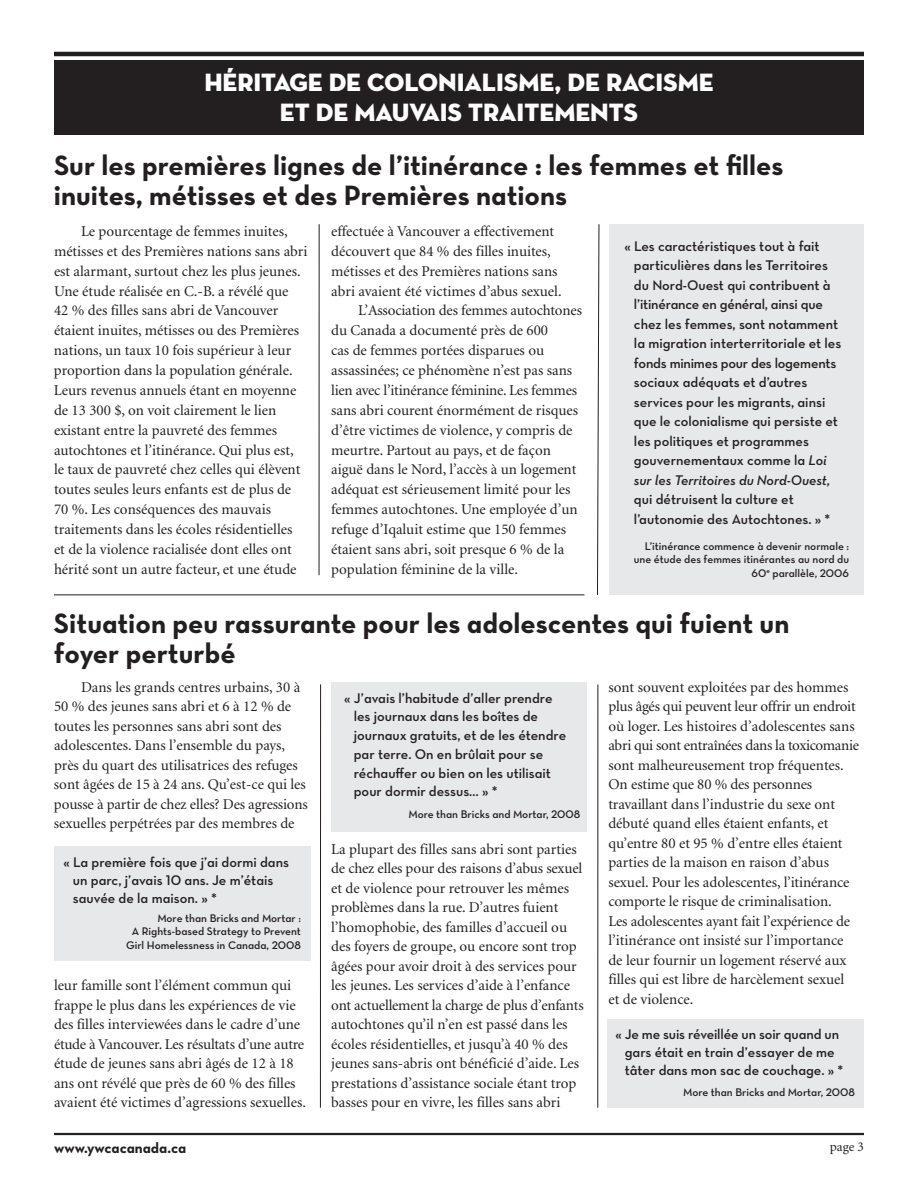
<style>
.page{position:relative;width:918px;height:1188px;background:#fff}
.page>*{position:absolute;margin:0;border:0;box-sizing:border-box;transform-origin:0 0}
.t1{font:28.5px/30px "Neutra Text Bold Alt";color:#231f20}
.t2{font:25.5px/30px "Neutra Disp Titling";color:#fff;text-align:center}
.t3{font:15px/19.5px "Minion";color:#231f20}
.t4{font:15px "Neutra Text Bold Alt";color:#231f20}
.t5{font:14.25px/19.5px "Neutra Text Demi Alt";color:#231f20}
.t6{font:14.25px "Neutra Text Demi Italic Alt";color:#231f20}
.t7{font:13.5px "Minion";color:#231f20}
.t8{font:11.25px/13.5px "Neutra Text Demi Alt";color:#231f20;text-align:right}
.s1{font-family:"Neutra Text Demi Italic Alt"}
</style>
<div class="page">
<div style="left:54px;top:61px;width:810px;height:74px;background:#231f20"></div>
<hr style="left:54px;top:52px;width:810px;height:4px;background:#231f20">
<hr style="left:54px;top:1133px;width:810px;height:2px;background:#231f20">
<hr style="left:319px;top:224px;width:1px;height:351px;background:#231f20">
<div style="left:609px;top:224px;width:255px;height:371px;background:#e7e8e9"></div>
<hr style="left:54px;top:594px;width:530px;height:1px;background:#231f20">
<div style="left:54px;top:846px;width:256px;height:114px;background:#e7e8e9"></div>
<div style="left:608px;top:1019px;width:256px;height:89px;background:#e7e8e9"></div>
<div style="left:332px;top:682px;width:255px;height:149px;background:#e7e8e9"></div>
<svg style="left:597px;top:224px;width:3px;height:371px"></svg>
<hr style="left:320px;top:684px;width:1px;height:424px;background:#231f20">
<hr style="left:597px;top:684px;width:1px;height:424px;background:#231f20">
<h2 class="t2" style="left:204px;top:67px;width:511px">HÉRITAGE DE COLONIALISME, DE RACISME<br>ET DE MAUVAIS TRAITEMENTS</h2>
<h1 class="t1" style="left:54px;top:150px;width:731px">Sur les premières lignes de l’itinérance : les femmes et filles inuites, métisses et des Premières nations</h1>
<p class="t3" style="left:54px;top:222px;width:255px;text-indent:27px">Le pourcentage de femmes inuites, métisses et des Premières nations sans abri est alarmant, surtout chez les plus jeunes.<br>Une étude réalisée en C.-B. a révélé que<br>42 % des filles sans abri de Vancouver étaient inuites, métisses ou des Premières nations, un taux 10 fois supérieur à leur proportion dans la population générale.<br>Leurs revenus annuels étant en moyenne de 13 300 $, on voit clairement le lien existant entre la pauvreté des femmes autochtones et l’itinérance. Qui plus est,<br>le taux de pauvreté chez celles qui élèvent toutes seules leurs enfants est de plus de 70 %. Les conséquences des mauvais traitements dans les écoles résidentielles<br>et de la violence racialisée dont elles ont hérité sont un autre facteur, et une étude</p>
<p class="t3" style="left:331px;top:223px;width:225px">effectuée à Vancouver a effectivement</p>
<p class="t3" style="left:331px;top:242px;width:221px">découvert que 84 % des filles inuites,</p>
<p class="t3" style="left:331px;top:262px;width:228px">métisses et des Premières nations sans</p>
<p class="t3" style="left:331px;top:282px;width:232px">abri avaient été victimes d’abus sexuel.</p>
<p class="t3" style="left:358px;top:302px;width:225px">L’Association des femmes autochtones</p>
<p class="t3" style="left:331px;top:322px;width:218px">du Canada a documenté près de 600</p>
<p class="t3" style="left:331px;top:342px;width:215px">cas de femmes portées disparues ou</p>
<p class="t3" style="left:331px;top:362px;width:243px">assassinées; ce phénomène n’est pas sans</p>
<p class="t3" style="left:331px;top:382px;width:247px">lien avec l’itinérance féminine. Les femmes</p>
<p class="t3" style="left:331px;top:401px;width:248px">sans abri courent énormément de risques</p>
<p class="t3" style="left:331px;top:421px;width:243px">d’être victimes de violence, y compris de</p>
<p class="t3" style="left:331px;top:441px;width:221px">meurtre. Partout au pays, et de façon</p>
<p class="t3" style="left:331px;top:461px;width:247px">aiguë dans le Nord, l’accès à un logement</p>
<p class="t3" style="left:331px;top:481px;width:241px">adéquat est sérieusement limité pour les</p>
<p class="t3" style="left:331px;top:501px;width:248px">femmes autochtones. Une employée d’un</p>
<p class="t3" style="left:331px;top:521px;width:236px">refuge d’Iqaluit estime que 150 femmes</p>
<p class="t3" style="left:331px;top:541px;width:235px">étaient sans abri, soit presque 6 % de la</p>
<p class="t3" style="left:331px;top:560px;width:188px">population féminine de la ville.</p>
<p class="t5" style="left:634px;top:236px;width:209px;text-indent:-10px">« Les caractéristiques tout à fait particulières dans les Territoires du Nord-Ouest qui contribuent à l’itinérance en général, ainsi que chez les femmes, sont notamment la migration interterritoriale et les fonds minimes pour des logements sociaux adéquats et d’autres services pour les migrants, ainsi que le colonialisme qui persiste et les politiques et programmes gouvernementaux comme la <span class="s1">Loi</span></p>
<p class="t6" style="left:634px;top:472px;width:198px">sur les Territoires du Nord-Ouest,</p>
<p class="t5" style="left:634px;top:490px;width:198px">qui détruisent la culture et l’autonomie des Autochtones. » *</p>
<p class="t8" style="left:634px;top:539px;width:217px">L’itinérance commence à devenir normale : une étude des femmes itinérantes au nord du<br>60<sup>e</sup> parallèle, 2006</p>
<h1 class="t1" style="left:54px;top:608px;width:737px">Situation peu rassurante pour les adolescentes qui fuient un foyer perturbé</h1>
<p class="t3" style="left:54px;top:679px;width:255px;text-indent:27px">Dans les grands centres urbains, 30 à 50 % des jeunes sans abri et 6 à 12 % de toutes les personnes sans abri sont des adolescentes. Dans l’ensemble du pays, près du quart des utilisatrices des refuges sont âgées de 15 à 24 ans. Qu’est-ce qui les pousse à partir de chez elles? Des agressions sexuelles perpétrées par des membres de</p>
<p class="t5" style="left:73px;top:853px;width:218px;line-height:18px;text-indent:-10px">« La première fois que j’ai dormi dans un parc, j’avais 10 ans. Je m’étais sauvée de la maison. » *</p>
<p class="t8" style="left:126px;top:911px;width:176px">More than Bricks and Mortar :<br>A Rights-based Strategy to Prevent<br>Girl Homelessness in Canada, 2008</p>
<p class="t3" style="left:54px;top:977px;width:253px">leur famille sont l’élément commun qui frappe le plus dans les expériences de vie des filles interviewées dans le cadre d’une étude à Vancouver. Les résultats d’une autre étude de jeunes sans abri âgés de 12 à 18 ans ont révélé que près de 60 % des filles avaient été victimes d’agressions sexuelles.</p>
<p class="t4" style="left:54px;top:1139px;width:134px">www.ywcacanada.ca</p>
<p class="t5" style="left:354px;top:688px;width:214px;line-height:18.8px;text-indent:-10px">« J’avais l’habitude d’aller prendre les journaux dans les boîtes de journaux gratuits, et de les étendre par terre. On en brûlait pour se réchauffer ou bien on les utilisait pour dormir dessus… » *</p>
<p class="t8" style="left:409px;top:808px;width:173px">More than Bricks and Mortar, 2008</p>
<p class="t3" style="left:331px;top:841px;width:254px">La plupart des filles sans abri sont parties de chez elles pour des raisons d’abus sexuel et de violence pour retrouver les mêmes problèmes dans la rue. D’autres fuient l’homophobie, des familles d’accueil ou des foyers de groupe, ou encore sont trop âgées pour avoir droit à des services pour les jeunes. Les services d’aide à l’enfance ont actuellement la charge de plus d’enfants autochtones qu’il n’en est passé dans les écoles résidentielles, et jusqu’à 40 % des jeunes sans-abris ont bénéficié d’aide. Les prestations d’assistance sociale étant trop basses pour en vivre, les filles sans abri</p>
<p class="t3" style="left:608px;top:679px;width:252px">sont souvent exploitées par des hommes plus âgés qui peuvent leur offrir un endroit où loger. Les histoires d’adolescentes sans abri qui sont entraînées dans la toxicomanie sont malheureusement trop fréquentes.<br>On estime que 80 % des personnes travaillant dans l’industrie du sexe ont débuté quand elles étaient enfants, et qu’entre 80 et 95 % d’entre elles étaient parties de la maison en raison d’abus sexuel. Pour les adolescentes, l’itinérance comporte le risque de criminalisation.<br>Les adolescentes ayant fait l’expérience de l’itinérance ont insisté sur l’importance de leur fournir un logement réservé aux filles qui est libre de harcèlement sexuel<br>et de violence.</p>
<p class="t5" style="left:625px;top:1025px;width:220px;line-height:18px;text-indent:-9px">« Je me suis réveillée un soir quand un gars était en train d’essayer de me tâter dans mon sac de couchage. » *</p>
<p class="t8" style="left:683px;top:1085px;width:173px">More than Bricks and Mortar, 2008</p>
<p class="t7" style="left:830px;top:1142px;width:36px">page 3</p>
</div>
